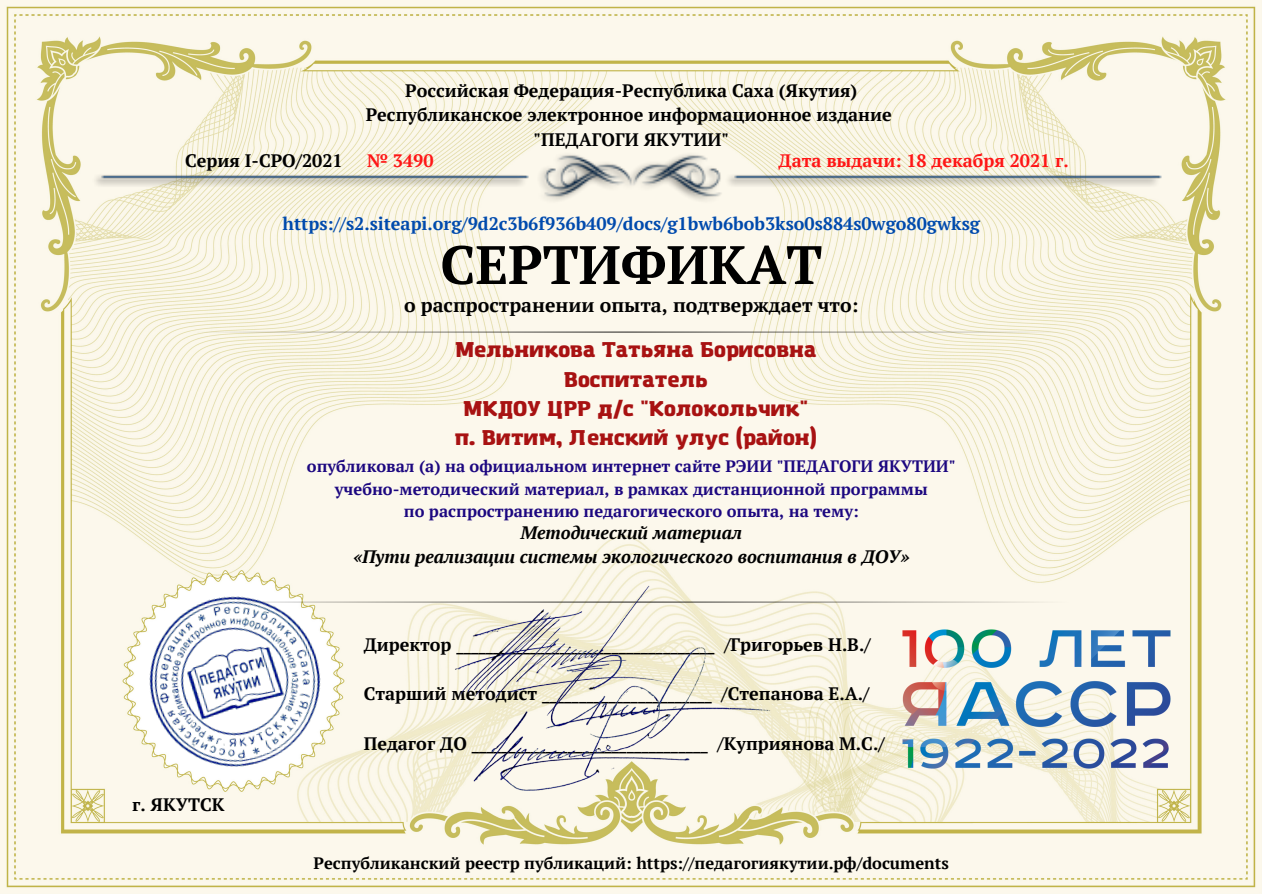
<style>
.page{position:relative;width:1263px;height:894px;background:#fff}
.page>*{position:absolute;margin:0;border:0;box-sizing:border-box;transform-origin:0 0}
.t1{font:700 54px "PT Serif";color:#000}
.t2{font:900 21px "Amazing Grotesk";color:#a81212}
.t3{font:700 19.5px "PT Serif";color:#000}
.t4{font:700 18px "PT Serif";color:#000}
.t5{font:700 18px "PT Serif";color:#004aad}
.t6{font:italic 700 18px "PT Serif";color:#000}
.t7{font:700 18px "PT Serif";color:#ff1616}
.t8{font:700 16.5px "PT Serif";color:#1c0780}
.t9{font:700 16.5px "PT Serif";color:#000}
</style>
<div class="page">
<img style="left:0;top:0;width:1262px;height:893px">
<img style="left:89px;top:39px;width:1084px;height:183px">
<img style="left:90px;top:316px;width:1074px;height:32px">
<img style="left:94px;top:586px;width:1074px;height:33px">
<img style="left:454px;top:580px;width:228px;height:137px">
<img style="left:543px;top:642px;width:230px;height:102px">
<img style="left:470px;top:677px;width:225px;height:116px">
<img style="left:134px;top:580px;width:202px;height:202px">
<img style="left:888px;top:616px;width:296px;height:165px">
<p class="t4" style="left:405px;top:78px;width:454px">Российская Федерация-Республика Саха (Якутия)</p>
<p class="t4" style="left:366px;top:103px;width:528px">Республиканское электронное информационное издание</p>
<p class="t4" style="left:534px;top:127px;width:197px">"ПЕДАГОГИ ЯКУТИИ"</p>
<p class="t4" style="left:185px;top:148px;width:159px">Серия I-CРО/2021</p>
<p class="t7" style="left:367px;top:148px;width:68px">№ 3490</p>
<p class="t7" style="left:779px;top:148px;width:292px">Дата выдачи: 18 декабря 2021 г.</p>
<p class="t5" style="left:283px;top:211px;width:699px">https://s2.siteapi.org/9d2c3b6f936b409/docs/g1bwb6bob3kso0s884s0wgo80gwksg</p>
<p class="t1" style="left:440px;top:228px;width:383px">СЕРТИФИКАТ</p>
<p class="t3" style="left:404px;top:292px;width:456px">о распространении опыта, подтверждает что:</p>
<p class="t2" style="left:455px;top:341px;width:363px">Мельникова Татьяна Борисовна</p>
<p class="t2" style="left:564px;top:370px;width:146px">Воспитатель</p>
<p class="t2" style="left:463px;top:399px;width:346px">МКДОУ ЦРР д/с "Колокольчик"</p>
<p class="t2" style="left:455px;top:429px;width:363px">п. Витим, Ленский улус (район)</p>
<p class="t8" style="left:307px;top:455px;width:650px">опубликовал (а) на официальном интернет сайте РЭИИ "ПЕДАГОГИ ЯКУТИИ"</p>
<p class="t8" style="left:335px;top:477px;width:594px">учебно-методический материал, в рамках дистанционной программы</p>
<p class="t8" style="left:404px;top:500px;width:456px">по распространению педагогического опыта, на тему:</p>
<p class="t6" style="left:520px;top:519px;width:223px">Методический материал</p>
<p class="t6" style="left:353px;top:544px;width:558px">«Пути реализации системы экологического воспитания в ДОУ»</p>
<p class="t4" style="left:132px;top:791px;width:94px">г. ЯКУТСК</p>
<p class="t4" style="left:364px;top:632px;width:508px">Директор ___________________________________ /Григорьев Н.В./</p>
<p class="t4" style="left:364px;top:681px;width:507px">Старший методист _______________________ /Степанова Е.А./</p>
<p class="t4" style="left:364px;top:731px;width:522px">Педагог ДО ________________________________ /Куприянова М.С./</p>
<p class="t9" style="left:314px;top:851px;width:637px">Республиканский реестр публикаций: https://педагогиякутии.рф/documents</p>
</div>
